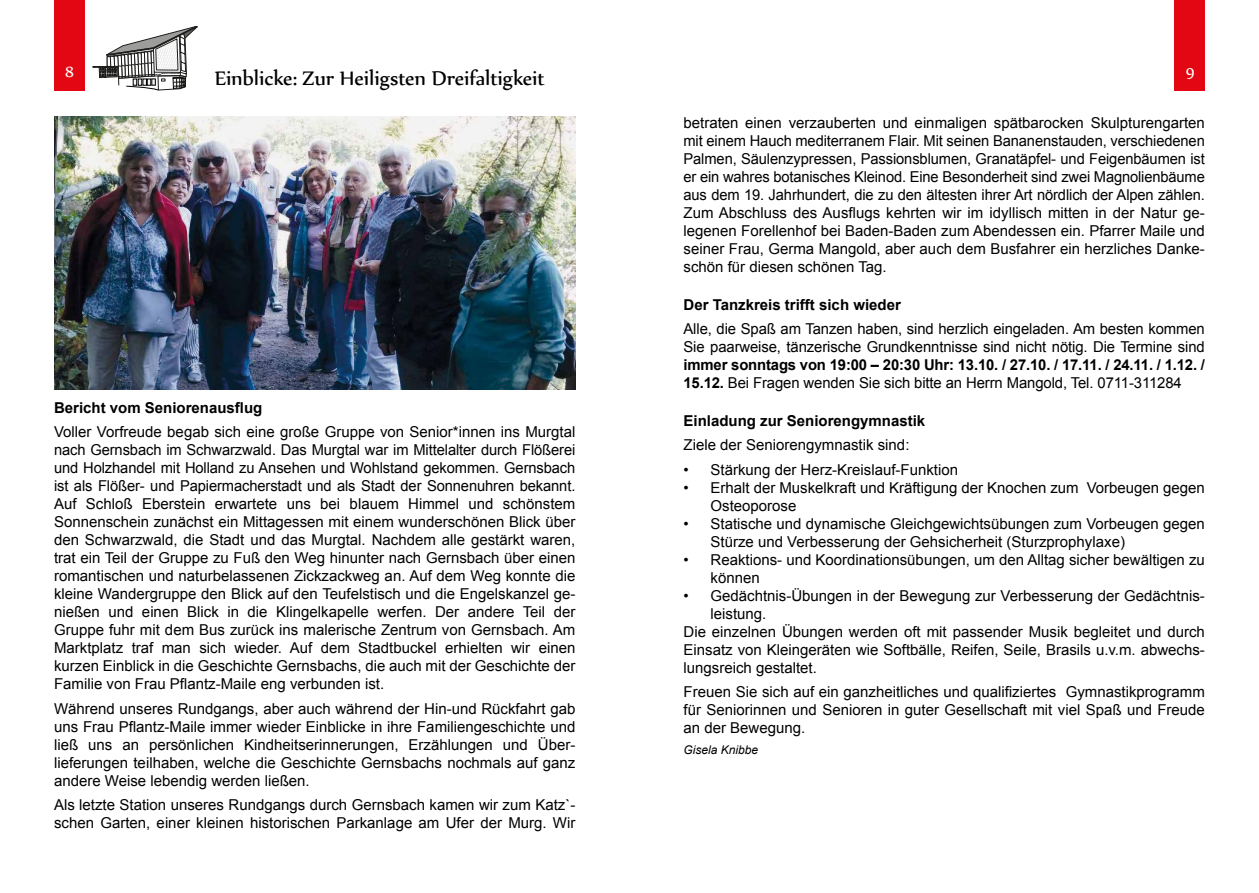
<style>
.page{position:relative;width:1259px;height:893px;background:#fff}
.page>*{position:absolute;margin:0;border:0;box-sizing:border-box;transform-origin:0 0}
.t1{font:24px "Nyala";color:#000}
.t2{font:18px "Nyala";color:#fff}
.t3{font:15px/18px "Arial";color:#000}
.t4{font:700 15px/18px "Arial";color:#000}
.t5{font:italic 12px "Arial";color:#000}
.s1{font-weight:400}
</style>
<div class="page">
<div style="left:54px;top:0;width:31px;height:90px;background:#e30613"></div>
<div style="left:1174px;top:0;width:31px;height:90px;background:#e30613"></div>
<svg style="left:92px;top:26px;width:105px;height:64px"></svg>
<img style="left:54px;top:117px;width:521px;height:272px">
<p class="t2" style="left:65px;top:61px;width:10px">8</p>
<p class="t2" style="left:1185px;top:61px;width:10px">9</p>
<p class="t3" style="left:683px;top:114px;width:523px;text-align:justify">betraten einen verzauberten und einmaligen spätbarocken Skulpturengarten mit einem Hauch mediterranem Flair. Mit seinen Bananenstauden, verschiedenen Palmen, Säulenzypressen, Passionsblumen, Granatäpfel- und Feigenbäumen ist er ein wahres botanisches Kleinod. Eine Besonderheit sind zwei Magnolienbäume aus dem 19. Jahrhundert, die zu den ältesten ihrer Art nördlich der Alpen zählen.<br>Zum Abschluss des Ausflugs kehrten wir im idyllisch mitten in der Natur ge&shy;legenen Forellenhof bei Baden-Baden zum Abendessen ein. Pfarrer Maile und seiner Frau, Germa Mangold, aber auch dem Busfahrer ein herzliches Danke&shy;schön für diesen schönen Tag.</p>
<p class="t4" style="left:683px;top:296px;width:219px">Der Tanzkreis trifft sich wieder</p>
<p class="t3" style="left:683px;top:320px;width:523px">Alle, die Spaß am Tanzen haben, sind herzlich eingeladen. Am besten kommen<br>Sie paarweise, tänzerische Grundkenntnisse sind nicht nötig. Die Termine sind</p>
<p class="t4" style="left:683px;top:356px;width:523px">immer sonntags von 19:00 – 20:30 Uhr: 13.10. / 27.10. / 17.11. / 24.11. / 1.12. /<br>15.12. <span class="s1">Bei Fragen wenden Sie sich bitte an Herrn Mangold, Tel. 0711-311284</span></p>
<p class="t4" style="left:683px;top:412px;width:243px">Einladung zur Seniorengymnastik</p>
<p class="t3" style="left:683px;top:436px;width:227px">Ziele der Seniorengymnastik sind:</p>
<p class="t3" style="left:683px;top:460px;width:276px">• Stärkung der Herz-Kreislauf-Funktion</p>
<p class="t3" style="left:710px;top:478px;width:496px;text-indent:-27px">• Erhalt der Muskelkraft und Kräftigung der Knochen zum Vorbeugen gegen<br>Osteoporose</p>
<p class="t3" style="left:710px;top:514px;width:496px;text-indent:-27px">• Statische und dynamische Gleichgewichtsübungen zum Vorbeugen gegen<br>Stürze und Verbesserung der Gehsicherheit (Sturzprophylaxe)</p>
<p class="t3" style="left:710px;top:550px;width:496px;text-indent:-27px">• Reaktions- und Koordinationsübungen, um den Alltag sicher bewältigen zu können</p>
<p class="t3" style="left:683px;top:586px;width:523px">• Gedächtnis-Übungen in der Bewegung zur Verbesserung der Gedächtnis-</p>
<p class="t3" style="left:710px;top:604px;width:57px">leistung.</p>
<p class="t3" style="left:683px;top:622px;width:523px">Die einzelnen Übungen werden oft mit passender Musik begleitet und durch</p>
<p class="t3" style="left:683px;top:640px;width:523px">Einsatz von Kleingeräten wie Softbälle, Reifen, Seile, Brasils u.v.m. abwechs-</p>
<p class="t3" style="left:683px;top:658px;width:135px">lungsreich gestaltet.</p>
<p class="t3" style="left:683px;top:683px;width:523px;text-align:justify">Freuen Sie sich auf ein ganzheitliches und qualifiziertes Gymnastikprogramm für Seniorinnen und Senioren in guter Gesellschaft mit viel Spaß und Freude an der Bewegung.</p>
<p class="t5" style="left:683px;top:742px;width:76px">Gisela Knibbe</p>
<h1 class="t1" style="left:215px;top:63px;width:331px">Einblicke: Zur Heiligsten Dreifaltigkeit</h1>
<p class="t4" style="left:54px;top:399px;width:210px">Bericht vom Seniorenausflug</p>
<p class="t3" style="left:54px;top:423px;width:523px;text-align:justify">Voller Vorfreude begab sich eine große Gruppe von Senior*innen ins Murgtal nach Gernsbach im Schwarzwald. Das Murgtal war im Mittelalter durch Flößerei und Holzhandel mit Holland zu Ansehen und Wohlstand gekommen. Gernsbach ist als Flößer- und Papiermacherstadt und als Stadt der Sonnenuhren bekannt.<br>Auf Schloß Eberstein erwartete uns bei blauem Himmel und schönstem Sonnenschein zunächst ein Mittagessen mit einem wunderschönen Blick über den Schwarzwald, die Stadt und das Murgtal. Nachdem alle gestärkt waren, trat ein Teil der Gruppe zu Fuß den Weg hinunter nach Gernsbach über einen romantischen und naturbelassenen Zickzackweg an. Auf dem Weg konnte die kleine Wandergruppe den Blick auf den Teufelstisch und die Engelskanzel ge&shy;nießen und einen Blick in die Klingelkapelle werfen. Der andere Teil der Gruppe fuhr mit dem Bus zurück ins malerische Zentrum von Gernsbach. Am Marktplatz traf man sich wieder. Auf dem Stadtbuckel erhielten wir einen kurzen Einblick in die Geschichte Gernsbachs, die auch mit der Geschichte der Familie von Frau Pflantz-Maile eng verbunden ist.</p>
<p class="t3" style="left:54px;top:699px;width:523px;text-align:justify">Während unseres Rundgangs, aber auch während der Hin-und Rückfahrt gab uns Frau Pflantz-Maile immer wieder Einblicke in ihre Familiengeschichte und ließ uns an persönlichen Kindheitserinnerungen, Erzählungen und Über&shy;lieferungen teilhaben, welche die Geschichte Gernsbachs nochmals auf ganz andere Weise lebendig werden ließen.</p>
<p class="t3" style="left:54px;top:796px;width:523px">Als letzte Station unseres Rundgangs durch Gernsbach kamen wir zum Katz`- schen Garten, einer kleinen historischen Parkanlage am Ufer der Murg. Wir</p>
</div>
